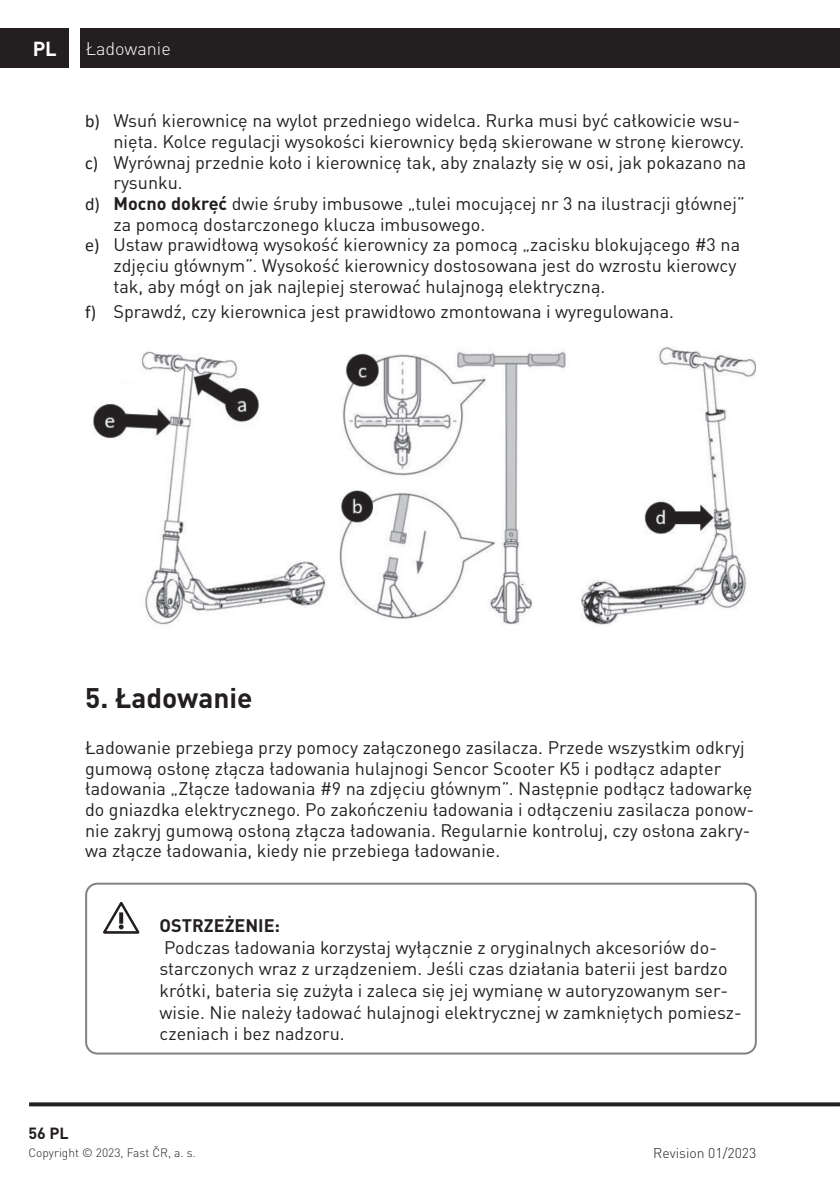
<style>
.page{position:relative;width:840px;height:1191px;background:#fff}
.page>*{position:absolute;margin:0;border:0;box-sizing:border-box;transform-origin:0 0}
.t1{font:700 28px "DIN Pro";color:#231f20}
.t2{font:700 20px "DIN Pro";color:#fff}
.t3{font:18px/20.8px "DIN Pro";color:#231f20}
.t4{font:700 18px "DIN Pro";color:#231f20}
.t5{font:300 18px "DIN Pro";color:#fff}
.t6{font:700 16px "DIN Pro";color:#231f20}
.t7{font:300 14px "DIN Pro";color:#231f20}
.t8{font:300 12px "DIN Pro";color:#231f20}
.s1{font-family:"Calibri"}
.s2{font-weight:700}
</style>
<div class="page">
<svg style="left:29px;top:1102px;width:810px;height:4px;background:#373435"></svg>
<div style="left:0;top:28px;width:68px;height:40px;background:#231f20"></div>
<div style="left:80px;top:28px;width:759px;height:40px;background:#231f20"></div>
<img style="left:93px;top:347px;width:662px;height:278px">
<svg style="left:103px;top:902px;width:37px;height:32px"></svg>
<svg style="left:119px;top:912px;width:4px;height:11px"></svg>
<div style="left:85px;top:882px;width:671px;height:172px;border:2px solid #808285;border-radius:11px"></div>
<p class="t2" style="left:33px;top:35px;width:26px">PL</p>
<p class="t5" style="left:86px;top:36px;width:87px">Ładowanie</p>
<p class="t3" style="left:85px;top:108px;width:656px"><span class="s1">b)</span> Wsuń kierownicę na wylot przedniego widelca. Rurka musi być całkowicie wsu-</p>
<p class="t3" style="left:113px;top:129px;width:632px">nięta. Kolce regulacji wysokości kierownicy będą skierowane w stronę kierowcy.</p>
<p class="t3" style="left:85px;top:150px;width:662px"><span class="s1">c)</span> Wyrównaj przednie koło i kierownicę tak, aby znalazły się w osi, jak pokazano na</p>
<p class="t3" style="left:113px;top:171px;width:71px">rysunku.</p>
<p class="t3" style="left:85px;top:191px;width:661px"><span class="s1">d)</span> <span class="s2">Mocno dokręć</span> dwie śruby imbusowe „tulei mocującej nr 3 na ilustracji głównej”</p>
<p class="t3" style="left:113px;top:212px;width:373px">za pomocą dostarczonego klucza imbusowego.</p>
<p class="t3" style="left:85px;top:233px;width:656px"><span class="s1">e)</span> Ustaw prawidłową wysokość kierownicy za pomocą „zacisku blokującego #3 na</p>
<p class="t3" style="left:113px;top:253px;width:624px">zdjęciu głównym”. Wysokość kierownicy dostosowana jest do wzrostu kierowcy</p>
<p class="t3" style="left:113px;top:274px;width:493px">tak, aby mógł on jak najlepiej sterować hulajnogą elektryczną.</p>
<p class="t3" style="left:85px;top:299px;width:590px"><span class="s1">f)</span> Sprawdź, czy kierownica jest prawidłowo zmontowana i wyregulowana.</p>
<h1 class="t1" style="left:85px;top:678px;width:169px">5. Ładowanie</h1>
<p class="t3" style="left:85px;top:735px;width:670px">Ładowanie przebiega przy pomocy załączonego zasilacza. Przede wszystkim odkryj gumową osłonę złącza ładowania hulajnogi Sencor Scooter K5 i podłącz adapter ładowania „Złącze ładowania #9 na zdjęciu głównym”. Następnie podłącz ładowarkę do gniazdka elektrycznego. Po zakończeniu ładowania i odłączeniu zasilacza ponow&shy;nie zakryj gumową osłoną złącza ładowania. Regularnie kontroluj, czy osłona zakry&shy;wa złącze ładowania, kiedy nie przebiega ładowanie.</p>
<p class="t6" style="left:28px;top:1122px;width:42px">56 PL</p>
<p class="t4" style="left:159px;top:913px;width:122px">OSTRZEŻENIE:</p>
<p class="t3" style="left:159px;top:934px;width:583px;line-height:21.6px">Podczas ładowania korzystaj wyłącznie z oryginalnych akcesoriów do&shy;starczonych wraz z urządzeniem. Jeśli czas działania baterii jest bardzo krótki, bateria się zużyła i zaleca się jej wymianę w autoryzowanym ser&shy;wisie. Nie należy ładować hulajnogi elektrycznej w zamkniętych pomiesz&shy;czeniach i bez nadzoru.</p>
<p class="t8" style="left:28px;top:1144px;width:169px">Copyright © 2023, Fast ČR, a. s.</p>
<p class="t7" style="left:653px;top:1143px;width:104px">Revision 01/2023</p>
</div>
